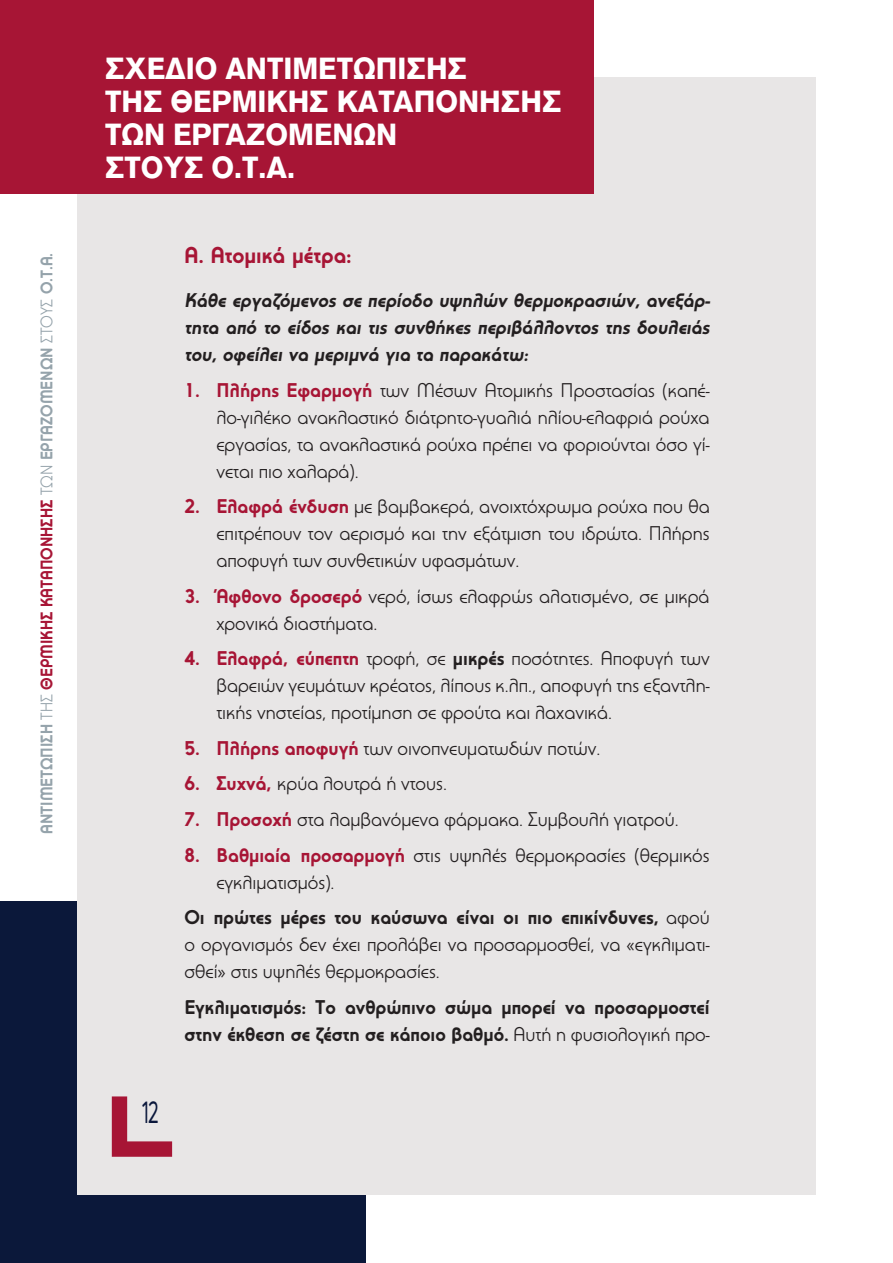
<style>
.page{position:relative;width:893px;height:1263px;background:#fff}
.page>*{position:absolute;margin:0;border:0;box-sizing:border-box;transform-origin:0 0}
.t1{font:900 30px "PF Akzidenz";color:#fff;scale:.95 1}
.t2{font:30px "Uni Neue";color:#0a173b;scale:.63 1}
.t3{font:700 22.5px "PF Universal";color:#a71535}
.t4{font:19.5px/27px "PF Universal";color:#231f20;text-align:justify}
.t5{font:700 19.5px/27px "PF Universal";color:#231f20;text-align:justify}
.t6{font:700 16.5px "PF Universal";color:#95a3ab;scale:.95 1}
.s1{font-weight:400}
.s2{color:#a71535}
.s3{font-weight:700;color:#a71535}
.s4{font-weight:700}
</style>
<div class="page">
<div style="left:0;top:901px;width:365px;height:362px;background:#0b183a"></div>
<div style="left:77px;top:77px;width:739px;height:1117px;background:#e8e6e6"></div>
<svg style="left:112px;top:1096px;width:60px;height:61px"></svg>
<div style="left:0;top:0;width:593px;height:193px;background:#a71535"></div>
<p class="t6" style="left:37px;top:834px;width:613px;rotate:-90deg">ΑΝΤΙΜΕΤΩΠΙΣΗ <span class="s1">ΤΗΣ</span> <span class="s2">ΘΕΡΜΙΚΗΣ ΚΑΤΑΠΟΝΗΣΗΣ</span> <span class="s1">ΤΩΝ</span> ΕΡΓΑΖΟΜΕΝΩΝ <span class="s1">ΣΤΟΥΣ</span> Ο.Τ.Α.</p>
<h1 class="t1" style="left:105px;top:50px;width:41px">ΣΧΕΔΙΟ</h1>
<h1 class="t1" style="left:225px;top:50px;width:256px">ΑΝΤΙΜΕΤΩΠΙΣΗΣ</h1>
<h1 class="t1" style="left:105px;top:83px;width:114px">ΤΗΣ ΘΕΡΜΙΚ</h1>
<h1 class="t1" style="left:288px;top:83px;width:290px">ΗΣ ΚΑΤΑΠΟΝ ΗΣΗΣ</h1>
<h1 class="t1" style="left:105px;top:116px;width:150px">ΤΩΝ ΕΡΓΑΖΟΜΕΝ</h1>
<h1 class="t1" style="left:354px;top:116px;width:43px">ΩΝ</h1>
<h1 class="t1" style="left:105px;top:149px;width:201px">ΣΤΟΥΣ Ο.Τ.Α.</h1>
<h1 class="t2" style="left:142px;top:1093px;width:28px">12</h1>
<p class="t3" style="left:184px;top:242px;width:169px">Α. Ατομικά μέτρα:</p>
<p class="t5" style="left:184px;top:287px;width:530px">Κάθε εργαζόμενος σε περίοδο υψηλών θερμοκρασιών, ανεξάρ&shy;τητα από το είδος και τις συνθήκες περιβάλλοντος της δουλειάς του, οφείλει να μεριμνά για τα παρακάτω:</p>
<p class="t4" style="left:216px;top:376px;width:495px;text-indent:-32px"><span class="s3">1. Πλήρης Εφαρμογή</span> των Μέσων Ατομικής Προστασίας (καπέ&shy;λο-γιλέκο ανακλαστικό διάτρητο-γυαλιά ηλίου-ελαφριά ρούχα εργασίας, τα ανακλαστικά ρούχα πρέπει να φοριούνται όσο γί&shy;νεται πιο χαλαρά).</p>
<p class="t4" style="left:216px;top:493px;width:495px;text-indent:-32px"><span class="s3">2. Ελαφρά ένδυση</span> με βαμβακερά, ανοιχτόχρωμα ρούχα που θα επιτρέπουν τον αερισμό και την εξάτμιση του ιδρώτα. Πλήρης αποφυγή των συνθετικών υφασμάτων.</p>
<p class="t4" style="left:216px;top:582px;width:495px;text-indent:-32px"><span class="s3">3. Άφθονο δροσερό</span> νερό, ίσως ελαφρώς αλατισμένο, σε μικρά χρονικά διαστήματα.</p>
<p class="t4" style="left:216px;top:645px;width:495px;text-indent:-32px"><span class="s3">4. Ελαφρά, εύπεπτη</span> τροφή, σε <span class="s4">μικρές</span> ποσότητες. Αποφυγή των βαρειών γευμάτων κρέατος, λίπους κ.λπ., αποφυγή της εξαντλη&shy;τικής νηστείας, προτίμηση σε φρούτα και λαχανικά.</p>
<p class="t4" style="left:184px;top:734px;width:417px"><span class="s3">5. Πλήρης αποφυγή</span> των οινοπνευματωδών ποτών.</p>
<p class="t4" style="left:184px;top:770px;width:264px"><span class="s3">6. Συχνά,</span> κρύα λουτρά ή ντους.</p>
<p class="t4" style="left:184px;top:805px;width:496px"><span class="s3">7. Προσοχή</span> στα λαμβανόμενα φάρμακα. Συμβουλή γιατρού.</p>
<p class="t4" style="left:216px;top:841px;width:495px;text-indent:-32px"><span class="s3">8. Βαθμιαία προσαρμογή</span> στις υψηλές θερμοκρασίες (θερμικός εγκλιματισμός).</p>
<p class="t4" style="left:184px;top:903px;width:527px"><span class="s4">Οι πρώτες μέρες του καύσωνα είναι οι πιο επικίνδυνες,</span> αφού ο οργανισμός δεν έχει προλάβει να προσαρμοσθεί, να «εγκλιματι&shy;σθεί» στις υψηλές θερμοκρασίες.</p>
<p class="t5" style="left:184px;top:993px;width:527px">Εγκλιματισμός: Το ανθρώπινο σώμα μπορεί να προσαρμοστεί στην έκθεση σε ζέστη σε κάποιο βαθμό. <span class="s1">Αυτή η φυσιολογική προ-</span></p>
</div>
